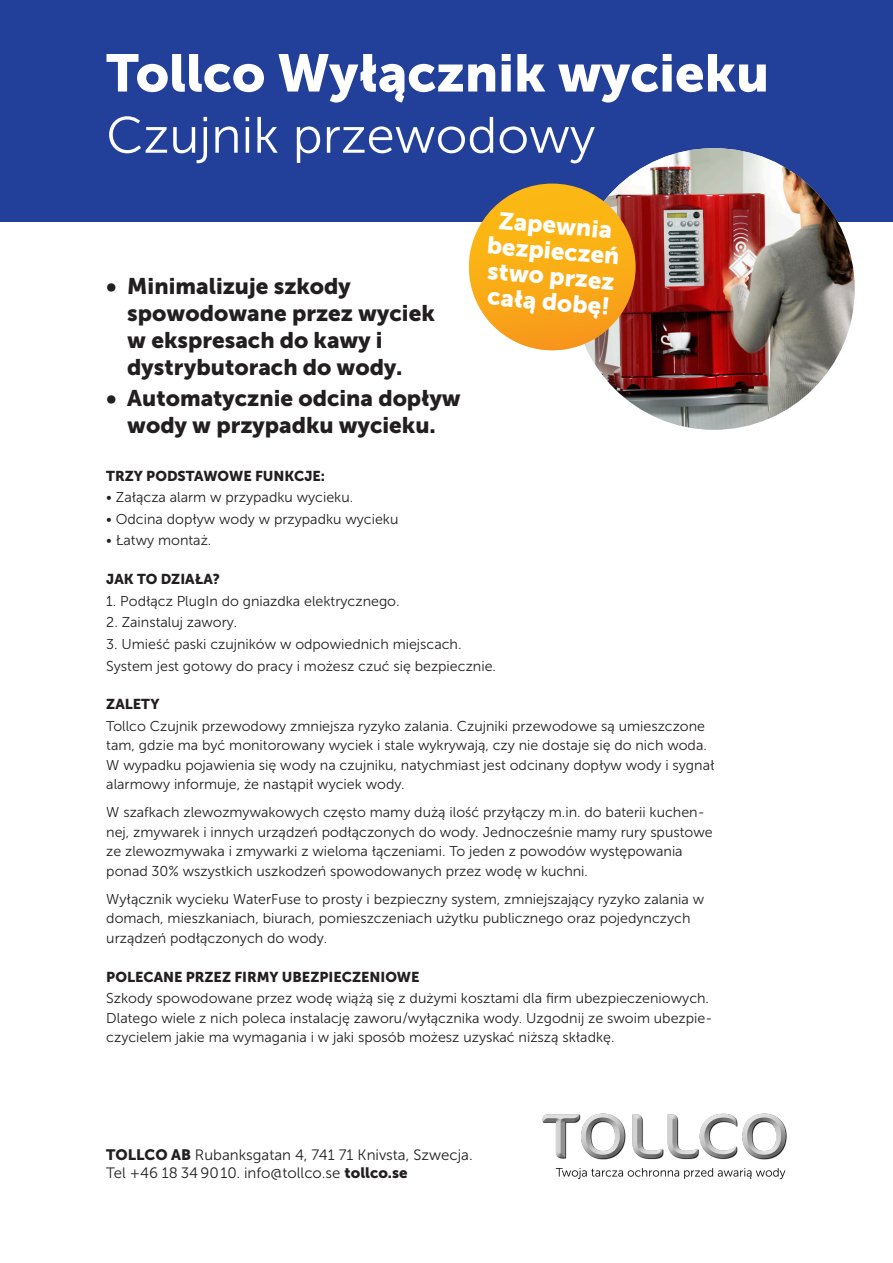
<style>
.page{position:relative;width:893px;height:1263px;background:#fff}
.page>*{position:absolute;margin:0;border:0;box-sizing:border-box;transform-origin:0 0}
.t1{font:52.5px "Museo Sans 900";color:#fff}
.t2{font:51px "Museo Sans 300";color:#fff}
.t3{font:24px/25.5px "Museo Sans 900";color:#fff;text-align:center}
.t4{font:22.5px/27px "Museo Sans 900";color:#231f20}
.t5{font:15px/18px "Museo Sans 300";color:#231f20}
.t6{font:14.25px/19.5px "Museo Sans 300";color:#231f20}
.t7{font:14.25px "Museo Sans 900";color:#231f20}
.s1{font-family:"Museo Sans 900"}
</style>
<div class="page">
<div style="left:0;top:0;width:893px;height:221px;background:#223f99"></div>
<img style="left:542px;top:1113px;width:245px;height:65px">
<img style="left:573px;top:148px;width:282px;height:282px;border-radius:141px">
<svg style="left:463px;top:177px;width:179px;height:179px"></svg>
<h1 class="t1" style="left:106px;top:43px;width:664px">Tollco Wyłącznik wycieku</h1>
<h2 class="t2" style="left:106px;top:108px;width:491px">Czujnik przewodowy</h2>
<h3 class="t3" style="left:490px;top:207px;width:134px;rotate:5deg">Zapewnia bezpieczeń stwo przez całą dobę!</h3>
<h3 class="t4" style="left:127px;top:272px;width:309px;text-indent:-21px">• Minimalizuje szkody spowodowane przez wyciek w ekspresach do kawy i dystrybutorach do wody.</h3>
<h3 class="t4" style="left:106px;top:385px;width:356px;text-align:center">• Automatycznie odcina dopływ wody w przypadku wycieku.</h3>
<p class="t7" style="left:106px;top:467px;width:220px">TRZY PODSTAWOWE FUNKCJE:</p>
<p class="t6" style="left:106px;top:488px;width:248px">• Załącza alarm w przypadku wycieku.</p>
<p class="t6" style="left:106px;top:509px;width:294px">• Odcina dopływ wody w przypadku wycieku</p>
<p class="t6" style="left:106px;top:531px;width:107px">• Łatwy montaż.</p>
<p class="t7" style="left:106px;top:571px;width:115px">JAK TO DZIAŁA?</p>
<p class="t6" style="left:106px;top:591px;width:295px">1. Podłącz PlugIn do gniazdka elektrycznego.</p>
<p class="t6" style="left:106px;top:613px;width:132px">2. Zainstaluj zawory.</p>
<p class="t6" style="left:106px;top:633px;width:391px;line-height:21.6px">3. Umieść paski czujników w odpowiednich miejscach.<br>System jest gotowy do pracy i możesz czuć się bezpiecznie.</p>
<p class="t7" style="left:106px;top:696px;width:55px">ZALETY</p>
<p class="t6" style="left:106px;top:716px;width:610px">Tollco Czujnik przewodowy zmniejsza ryzyko zalania. Czujniki przewodowe są umieszczone tam, gdzie ma być monitorowany wyciek i stale wykrywają, czy nie dostaje się do nich woda.<br>W wypadku pojawienia się wody na czujniku, natychmiast jest odcinany dopływ wody i sygnał alarmowy informuje, że nastąpił wyciek wody.</p>
<p class="t6" style="left:106px;top:803px;width:608px">W szafkach zlewozmywakowych często mamy dużą ilość przyłączy m.in. do baterii kuchen&shy;nej, zmywarek i innych urządzeń podłączonych do wody. Jednocześnie mamy rury spustowe ze zlewozmywaka i zmywarki z wieloma łączeniami. To jeden z powodów występowania ponad 30% wszystkich uszkodzeń spowodowanych przez wodę w kuchni.</p>
<p class="t6" style="left:106px;top:889px;width:599px">Wyłącznik wycieku WaterFuse to prosty i bezpieczny system, zmniejszający ryzyko zalania w domach, mieszkaniach, biurach, pomieszczeniach użytku publicznego oraz pojedynczych urządzeń podłączonych do wody.</p>
<p class="t7" style="left:106px;top:968px;width:315px">POLECANE PRZEZ FIRMY UBEZPIECZENIOWE</p>
<p class="t6" style="left:106px;top:989px;width:608px">Szkody spowodowane przez wodę wiążą się z dużymi kosztami dla firm ubezpieczeniowych.<br>Dlatego wiele z nich poleca instalację zaworu/wyłącznika wody. Uzgodnij ze swoim ubezpie&shy;czycielem jakie ma wymagania i w jaki sposób możesz uzyskać niższą składkę.</p>
<p class="t5" style="left:106px;top:1146px;width:368px"><span class="s1">TOLLCO AB</span> Rubanksgatan 4, 741 71 Knivsta, Szwecja.<br>Tel +46 18 34 90 10. info@tollco.se <span class="s1">tollco.se</span></p>
</div>
